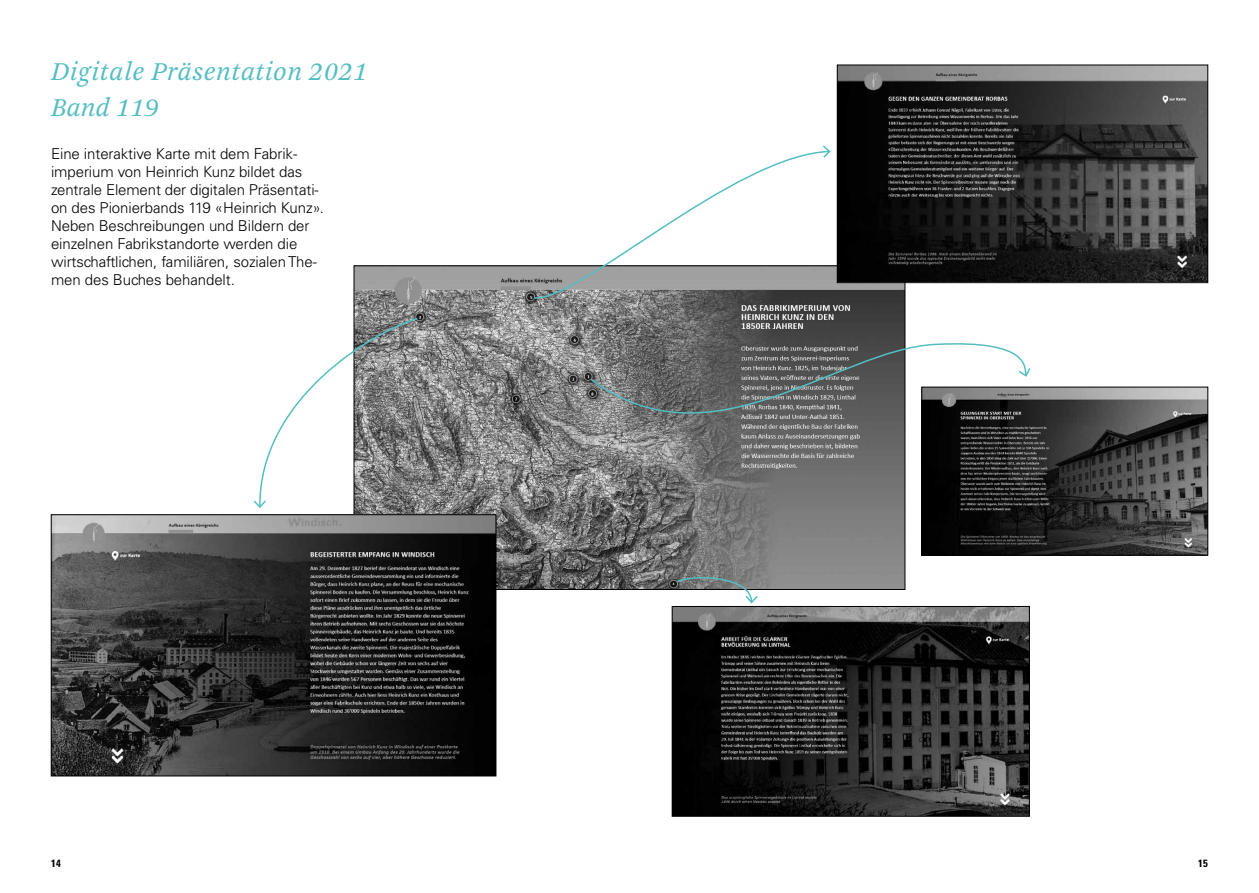
<style>
.page{position:relative;width:1259px;height:893px;background:#fff}
.page>*{position:absolute;margin:0;border:0;box-sizing:border-box;transform-origin:0 0}
.t1{font:italic 27px/36px "Arnhem Pro Blond";letter-spacing:.02em;color:#54bec3}
.t2{font:300 15px/18px "Univers LT Std";letter-spacing:-.005em;color:#000}
.t3{font:700 condensed 10.5px "Univers LT Std";color:#000}
</style>
<div class="page">
<img style="left:356px;top:268px;width:547px;height:320px">
<img style="left:53px;top:516px;width:441px;height:258px">
<div style="left:51px;top:514px;width:445px;height:262px;border:1px solid #000"></div>
<img style="left:839px;top:67px;width:367px;height:214px">
<div style="left:837px;top:65px;width:371px;height:218px;border:1px solid #000"></div>
<img style="left:923px;top:389px;width:283px;height:164px">
<div style="left:921px;top:387px;width:287px;height:168px;border:1px solid #000"></div>
<img style="left:674px;top:608px;width:353px;height:206px">
<div style="left:672px;top:606px;width:357px;height:210px;border:1px solid #000"></div>
<svg style="left:253px;top:317px;width:166px;height:192px"></svg>
<svg style="left:533px;top:151px;width:298px;height:151px"></svg>
<svg style="left:821px;top:145px;width:10px;height:14px"></svg>
<svg style="left:589px;top:338px;width:445px;height:132px;background:#747575"></svg>
<svg style="left:1017px;top:366px;width:14px;height:12px"></svg>
<svg style="left:675px;top:573px;width:84px;height:31px"></svg>
<h1 class="t1" style="left:51px;top:54px;width:318px">Digitale Präsentation 2021<br>Band 119</h1>
<p class="t2" style="left:51px;top:145px;width:274px">Eine interaktive Karte mit dem Fabrik&shy;imperium von Heinrich Kunz bildet das zentrale Element der digitalen Präsentati&shy;on des Pionierbands 119 «Heinrich Kunz».<br>Neben Beschreibungen und Bildern der einzelnen Fabrikstandorte werden die wirtschaftlichen, familiären, sozialen The&shy;men des Buches behandelt.</p>
<p class="t3" style="left:51px;top:856px;width:11px">14</p>
<p class="t3" style="left:1198px;top:856px;width:11px">15</p>
</div>
